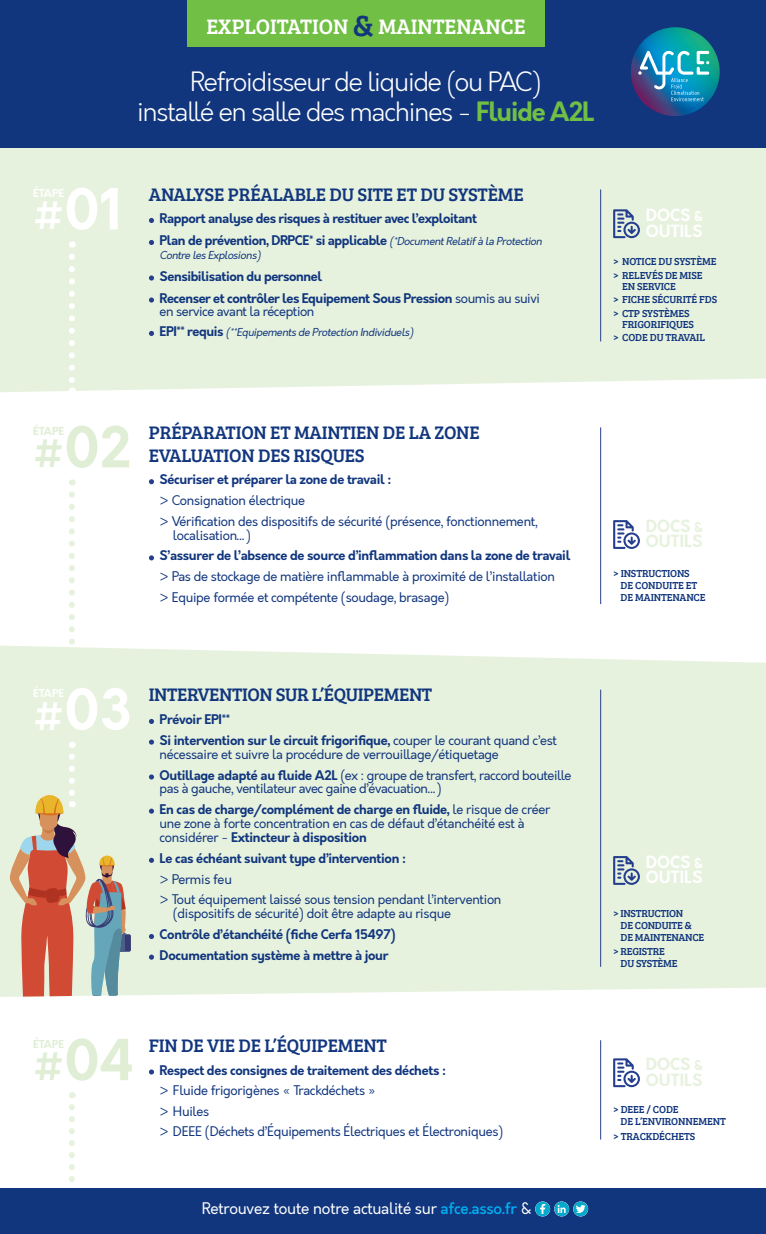
<style>
.page{position:relative;width:766px;height:1234px;background:#fff}
.page>*{position:absolute;margin:0;border:0;box-sizing:border-box;transform-origin:0 0}
.INTERVENT_Standard{font:700 54.9px "Orkney";color:#dfeed4}
.INTERVENT_Standard-2{font:700 54.9px "Orkney";color:#fff}
.INTERVENT_Standard-3{font:300 25.5px/30.6px "Orkney";letter-spacing:-.04em;color:#fff;text-align:center}
.INTERVENT_Standard-4{font:21.6px "Bree Serif";color:#fff}
.INTERVENT_Standard-5{font:18.75px "Bree Serif";letter-spacing:-.01em;color:#11367e}
.INTERVENT_Standard-6{font:700 16.05px/15.3px "Orkney";color:#e7f2de}
.INTERVENT_Standard-7{font:700 16.05px/15.3px "Orkney";color:#fff}
.t1{font:15.3px "Orkney";letter-spacing:-.01em;color:#fff}
.INTERVENT_Standard-8{font:12.75px/14.2px "Orkney";letter-spacing:-.02em;color:#11367e}
.INTERVENT_Standard-9{font:700 12.75px/13.5px "Orkney";letter-spacing:-.025em;color:#11367e}
.INTERVENT_Standard-10{font:10.5px/12px "Bree Serif";letter-spacing:-.01em;color:#11367e}
.INTERVENT_Standard-11{font:italic 10.5px "Orkney";color:#11367e}
.INTERVENT_Standard-12{font:700 10.5px "Orkney";color:#dfeed4}
.INTERVENT_Standard-13{font:700 10.5px "Orkney";color:#fff}
.s1{font-size:30.15px;color:#11367e}
.s2{font-weight:700;color:#71bf44}
.s3{font-size:37.5px}
.s4{font-weight:400;font-style:italic;font-size:10.5px}
.s5{font-weight:400}
.s6{font-weight:700;font-style:normal;font-size:12.75px}
.s7{font-size:13.05px}
.s8{font-weight:700}
.s9{font-weight:500;color:#00aeef}
</style>
<div class="page">
<hr style="left:600px;top:1039px;width:1px;height:100px;background:#253f8e">
<svg style="left:613px;top:1058px;width:26px;height:28px"></svg>
<svg style="left:69px;top:1106px;width:6px;height:128px"></svg>
<svg style="left:149px;top:1069px;width:5px;height:5px"></svg>
<div style="left:0;top:148px;width:765px;height:244px;background:#e7f2de"></div>
<div style="left:0;top:645px;width:765px;height:351px;background:#e7f2de"></div>
<div style="left:109px;top:934px;width:22px;height:17px;background:#363b73;border-radius:2px"></div>
<div style="left:0;top:1187px;width:765px;height:46px;background:#11367e"></div>
<svg style="left:535px;top:1201px;width:53px;height:15px"></svg>
<hr style="left:600px;top:427px;width:1px;height:177px;background:#253f8e">
<svg style="left:613px;top:520px;width:26px;height:29px"></svg>
<svg style="left:69px;top:494px;width:6px;height:172px"></svg>
<svg style="left:149px;top:479px;width:5px;height:5px"></svg>
<svg style="left:149px;top:555px;width:5px;height:5px"></svg>
<svg style="left:149px;top:718px;width:5px;height:5px"></svg>
<svg style="left:149px;top:739px;width:5px;height:5px"></svg>
<svg style="left:149px;top:774px;width:5px;height:5px"></svg>
<svg style="left:149px;top:808px;width:5px;height:5px"></svg>
<svg style="left:149px;top:857px;width:5px;height:5px"></svg>
<svg style="left:149px;top:933px;width:5px;height:5px"></svg>
<svg style="left:149px;top:954px;width:5px;height:5px"></svg>
<hr style="left:600px;top:689px;width:1px;height:277px;background:#253f8e">
<svg style="left:613px;top:855px;width:26px;height:29px"></svg>
<svg style="left:9px;top:756px;width:118px;height:240px;background:#cdb2a0"></svg>
<div style="left:0;top:0;width:765px;height:148px;background:#11367e"></div>
<img style="left:631px;top:27px;width:89px;height:89px">
<div style="left:187px;top:0;width:357px;height:46px;background:#71bf44"></div>
<svg style="left:69px;top:256px;width:6px;height:136px"></svg>
<hr style="left:600px;top:189px;width:1px;height:152px;background:#253f8e">
<svg style="left:613px;top:209px;width:26px;height:29px"></svg>
<svg style="left:149px;top:218px;width:5px;height:5px"></svg>
<svg style="left:149px;top:240px;width:5px;height:5px"></svg>
<svg style="left:149px;top:275px;width:5px;height:5px"></svg>
<svg style="left:149px;top:297px;width:5px;height:5px"></svg>
<svg style="left:149px;top:331px;width:5px;height:5px"></svg>
<p class="INTERVENT_Standard-4" style="left:206px;top:10px;width:320px">EXPLOITATION <span class="s1">&amp;</span> MAINTENANCE</p>
<p class="INTERVENT_Standard-3" style="left:137px;top:67px;width:459px">Refroidisseur de liquide (ou PAC)<br>installé en salle des machines - <span class="s2">Fluide A2L</span></p>
<p class="INTERVENT_Standard-13" style="left:33px;top:186px;width:32px">ÉTAPE</p>
<p class="INTERVENT_Standard-2" style="left:33px;top:172px;width:92px"><span class="s3">#</span>01</p>
<p class="INTERVENT_Standard-5" style="left:149px;top:181px;width:376px">ANALYSE PRÉALABLE DU SITE ET DU SYSTÈME</p>
<p class="INTERVENT_Standard-9" style="left:159px;top:212px;width:319px">Rapport analyse des risques à restituer avec l’exploitant</p>
<p class="INTERVENT_Standard-9" style="left:159px;top:234px;width:386px">Plan de prévention, DRPCE* si applicable <span class="s4">(*DocumentRelatifàlaProtection</span></p>
<p class="INTERVENT_Standard-11" style="left:159px;top:248px;width:105px">Contre les Explosions)</p>
<p class="INTERVENT_Standard-9" style="left:159px;top:269px;width:164px">Sensibilisation du personnel</p>
<p class="INTERVENT_Standard-9" style="left:159px;top:291px;width:381px">Recenser et contrôler les Equipement Sous Pression <span class="s5">soumis au suivi en service avant la réception</span></p>
<p class="INTERVENT_Standard-11" style="left:159px;top:325px;width:258px"><span class="s6">E P I * * re q u i s</span> (**Equipementsde Protection Individuels)</p>
<p class="INTERVENT_Standard-7" style="left:645px;top:208px;width:59px">DOCS <span class="s7">&amp;<br></span>OUTILS</p>
<p class="INTERVENT_Standard-10" style="left:613px;top:255px;width:105px">&gt; NOTICE DU SYSTÈME</p>
<p class="INTERVENT_Standard-10" style="left:622px;top:269px;width:82px;line-height:11.2px;text-indent:-9px">&gt; RELEVÉS DE MISE<br>EN SERVICE</p>
<p class="INTERVENT_Standard-10" style="left:613px;top:293px;width:105px">&gt; FICHE SÉCURITÉ FDS</p>
<p class="INTERVENT_Standard-10" style="left:622px;top:307px;width:73px;line-height:11.2px;text-indent:-9px">&gt; CTP SYSTÈMES<br>FRIGORIFIQUES</p>
<p class="INTERVENT_Standard-10" style="left:613px;top:331px;width:93px">&gt; CODE DU TRAVAIL</p>
<p class="INTERVENT_Standard-12" style="left:33px;top:424px;width:32px">ÉTAPE</p>
<p class="INTERVENT_Standard-5" style="left:149px;top:418px;width:332px">PRÉPARATION ET MAINTIEN DE LA ZONE</p>
<p class="INTERVENT_Standard-5" style="left:149px;top:441px;width:217px">EVALUATION DES RISQUES</p>
<p class="INTERVENT_Standard-9" style="left:159px;top:473px;width:233px">Sécuriser et préparer la zone de travail :</p>
<p class="INTERVENT_Standard-8" style="left:159px;top:493px;width:147px">&gt; Consignation électrique</p>
<p class="INTERVENT_Standard-8" style="left:173px;top:514px;width:366px;text-indent:-13px">&gt; Vérification des dispositifs de sécurité (présence, fonctionnement, localisation…)</p>
<p class="INTERVENT_Standard-9" style="left:159px;top:549px;width:412px">S’assurer de l’absence de source d’inflammation dans la zone de travail</p>
<p class="INTERVENT_Standard-8" style="left:159px;top:569px;width:397px">&gt; Pas de stockage de matière inflammable à proximité de l’installation</p>
<p class="INTERVENT_Standard-8" style="left:159px;top:590px;width:291px">&gt; Equipe formée et compétente (soudage, brasage)</p>
<p class="INTERVENT_Standard" style="left:33px;top:410px;width:99px"><span class="s3">#</span>02</p>
<p class="INTERVENT_Standard-13" style="left:33px;top:686px;width:32px">ÉTAPE</p>
<p class="INTERVENT_Standard-2" style="left:33px;top:672px;width:101px"><span class="s3">#</span>03</p>
<p class="INTERVENT_Standard-5" style="left:149px;top:681px;width:285px">INTERVENTION SUR L’ÉQUIPEMENT</p>
<p class="INTERVENT_Standard-9" style="left:159px;top:712px;width:72px">Prévoir EPI**</p>
<p class="INTERVENT_Standard-8" style="left:159px;top:733px;width:399px"><span class="s8">Si intervention sur le circuit frigorifique,</span> couper le courant quand c’est nécessaire et suivre la procédure de verrouillage/étiquetage</p>
<p class="INTERVENT_Standard-8" style="left:159px;top:768px;width:413px;line-height:13.5px"><span class="s8">Outillage adapté au fluide A2L</span> (ex : groupe de transfert, raccord bouteille pas à gauche, ventilateur avec gaine d’évacuation…)</p>
<p class="INTERVENT_Standard-8" style="left:159px;top:802px;width:392px"><span class="s8">En cas de charge/complément de charge en fluide,</span> le risque de créer une zone à forte concentration en cas de défaut d’étanchéité est à considérer - <span class="s8">Extincteur à disposition</span></p>
<p class="INTERVENT_Standard-9" style="left:159px;top:851px;width:248px">Le cas échéant suivant type d’intervention :</p>
<p class="INTERVENT_Standard-8" style="left:159px;top:871px;width:74px">&gt; Permis feu</p>
<p class="INTERVENT_Standard-8" style="left:173px;top:892px;width:330px;text-indent:-13px">&gt; Tout équipement laissé sous tension pendant l’intervention (dispositifs de sécurité) doit être adapte au risque</p>
<p class="INTERVENT_Standard-9" style="left:159px;top:927px;width:237px">Contrôle d’étanchéité (fiche Cerfa 15497)</p>
<p class="INTERVENT_Standard-9" style="left:159px;top:948px;width:230px">Documentation système à mettre à jour</p>
<p class="INTERVENT_Standard-12" style="left:33px;top:1036px;width:32px">ÉTAPE</p>
<p class="INTERVENT_Standard-5" style="left:149px;top:1031px;width:239px">FIN DE VIE DE L’ÉQUIPEMENT</p>
<p class="INTERVENT_Standard-9" style="left:159px;top:1063px;width:288px">Respect des consignes de traitement des déchets :</p>
<p class="INTERVENT_Standard-8" style="left:159px;top:1083px;width:218px">&gt; Fluide frigorigènes « Trackdéchets »</p>
<p class="INTERVENT_Standard-8" style="left:159px;top:1104px;width:51px">&gt; Huiles</p>
<p class="INTERVENT_Standard-8" style="left:159px;top:1124px;width:345px">&gt; DEEE (Déchets d’Équipements Électriques et Électroniques)</p>
<p class="INTERVENT_Standard" style="left:33px;top:1022px;width:102px"><span class="s3">#</span>04</p>
<p class="t1" style="left:202px;top:1197px;width:331px">Retrouvez toute notre actualité sur <span class="s9">afce.asso.fr</span> &amp;</p>
<p class="INTERVENT_Standard-6" style="left:645px;top:519px;width:59px">DOCS <span class="s7">&amp;<br></span>OUTILS</p>
<p class="INTERVENT_Standard-10" style="left:620px;top:567px;width:86px;text-indent:-7px">&gt; INSTRUCTIONS<br>DE CONDUITE ET<br>DE MAINTENANCE</p>
<p class="INTERVENT_Standard-7" style="left:645px;top:854px;width:59px">DOCS <span class="s7">&amp;<br></span>OUTILS</p>
<p class="INTERVENT_Standard-10" style="left:620px;top:906px;width:85px;text-indent:-7px">&gt; INSTRUCTION<br>DE CONDUITE &amp;<br>DE MAINTENANCE</p>
<p class="INTERVENT_Standard-10" style="left:620px;top:944px;width:58px;text-indent:-7px">&gt; REGISTRE<br>DU SYSTÈME</p>
<p class="INTERVENT_Standard-6" style="left:645px;top:1057px;width:59px">DOCS <span class="s7">&amp;</span></p>
<p class="INTERVENT_Standard-6" style="left:645px;top:1072px;width:59px">OUTILS</p>
<p class="INTERVENT_Standard-10" style="left:620px;top:1102px;width:107px;text-indent:-7px">&gt; DEEE / CODE<br>DE L’ENVIRONNEMENT</p>
<p class="INTERVENT_Standard-10" style="left:613px;top:1129px;width:84px">&gt; TRACKDÉCHETS</p>
</div>
